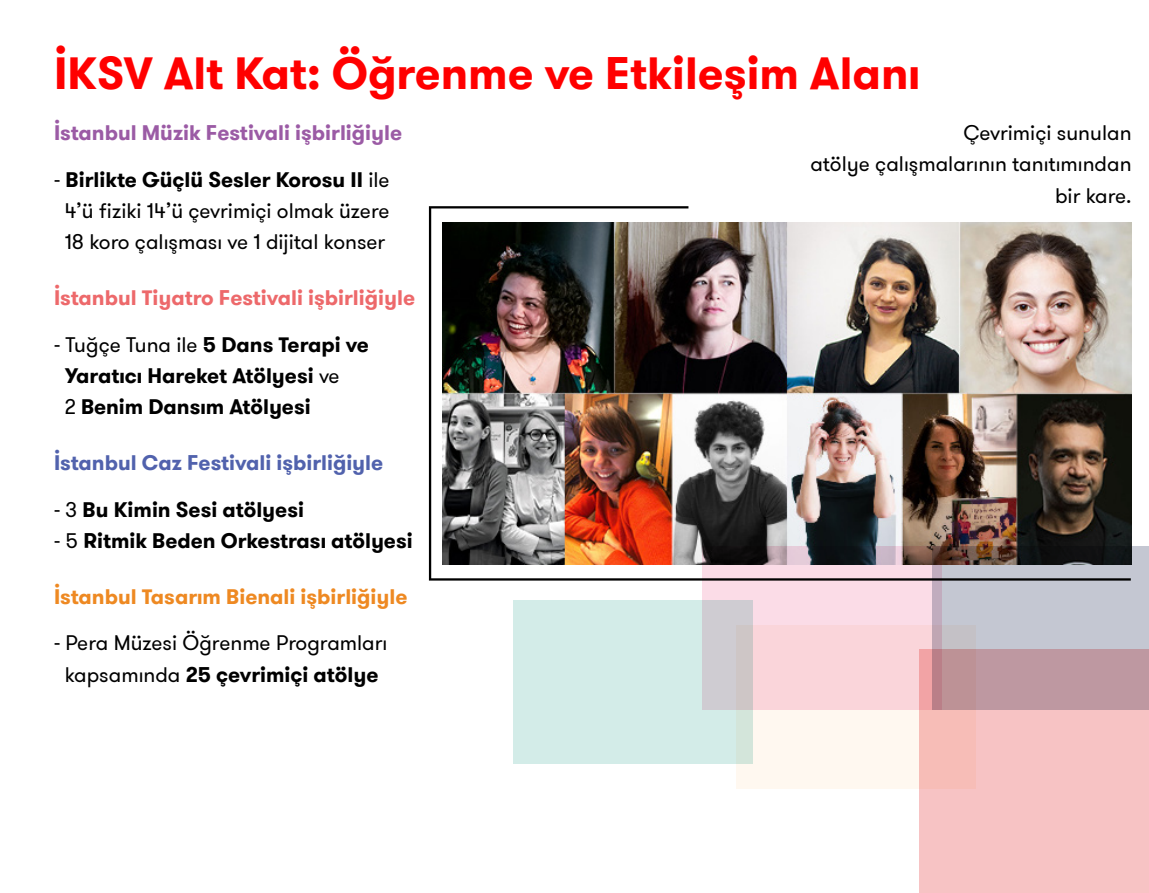
<style>
.page{position:relative;width:1149px;height:893px;background:#fff}
.page>*{position:absolute;margin:0;border:0;box-sizing:border-box;transform-origin:0 0}
.t1{font:700 45px "GT Walsheim Pro";color:#f00}
.t2{font:21px/31.2px "GT Walsheim Pro";color:#000;text-align:center}
.t3{font:700 21px/31.2px "GT Walsheim Pro";color:#000}
.t4{font:700 21px "GT Walsheim Pro";color:#ed696b}
.t5{font:700 21px "GT Walsheim Pro";color:#9b5ba5}
.t6{font:700 21px "GT Walsheim Pro";color:#ee8922}
.t7{font:700 21px "GT Walsheim Pro";color:#5162ad}
.s1{font-weight:700}
.s2{font-weight:400}
</style>
<div class="page">
<svg style="left:429px;top:206px;width:701px;height:375px"></svg>
<img style="left:442px;top:223px;width:689px;height:341px">
<div style="left:918px;top:649px;width:230px;height:244px;background:#f7c3c4"></div>
<svg style="left:736px;top:710px;width:239px;height:78px;fill:#fff8f0"></svg>
<div style="left:513px;top:600px;width:240px;height:163px;background:#d3ece8"></div>
<svg style="left:702px;top:546px;width:229px;height:164px;background:#ddc1c8"></svg>
<svg style="left:931px;top:546px;width:217px;height:164px;background:#afa0a8"></svg>
<h1 class="t1" style="left:54px;top:44px;width:867px">İKSV Alt Kat: Öğrenme ve Etkileşim Alanı</h1>
<p class="t5" style="left:54px;top:119px;width:349px">İstanbul Müzik Festivali işbirliğiyle</p>
<p class="t2" style="left:54px;top:164px;width:337px">- <span class="s1">Birlikte Güçlü Sesler Korosu II</span> ile<br>4’ü fiziki 14’ü çevrimiçi olmak üzere<br>18 koro çalışması ve 1 dijital konser</p>
<p class="t4" style="left:54px;top:284px;width:362px">İstanbul Tiyatro Festivali işbirliğiyle</p>
<p class="t3" style="left:65px;top:329px;width:306px;text-indent:-11px"><span class="s2">- Tuğçe Tuna ile</span> 5 Dans Terapi ve<br>Yaratıcı Hareket Atölyesi <span class="s2">ve<br>2</span> Benim Dansım Atölyesi</p>
<p class="t7" style="left:54px;top:449px;width:330px">İstanbul Caz Festivali işbirliğiyle</p>
<p class="t3" style="left:54px;top:494px;width:251px"><span class="s2">- 3</span> Bu Kimin Sesi atölyesi</p>
<p class="t3" style="left:54px;top:525px;width:360px"><span class="s2">- 5</span> Ritmik Beden Orkestrası atölyesi</p>
<p class="t6" style="left:54px;top:583px;width:355px">İstanbul Tasarım Bienali işbirliğiyle</p>
<p class="t2" style="left:54px;top:628px;width:335px">- Pera Müzesi Öğrenme Programları kapsamında <span class="s1">25 çevrimiçi atölye</span></p>
<p class="t2" style="left:810px;top:118px;width:322px;text-align:right">Çevrimiçi sunulan<br>atölye çalışmalarının tanıtımından bir kare.</p>
</div>
